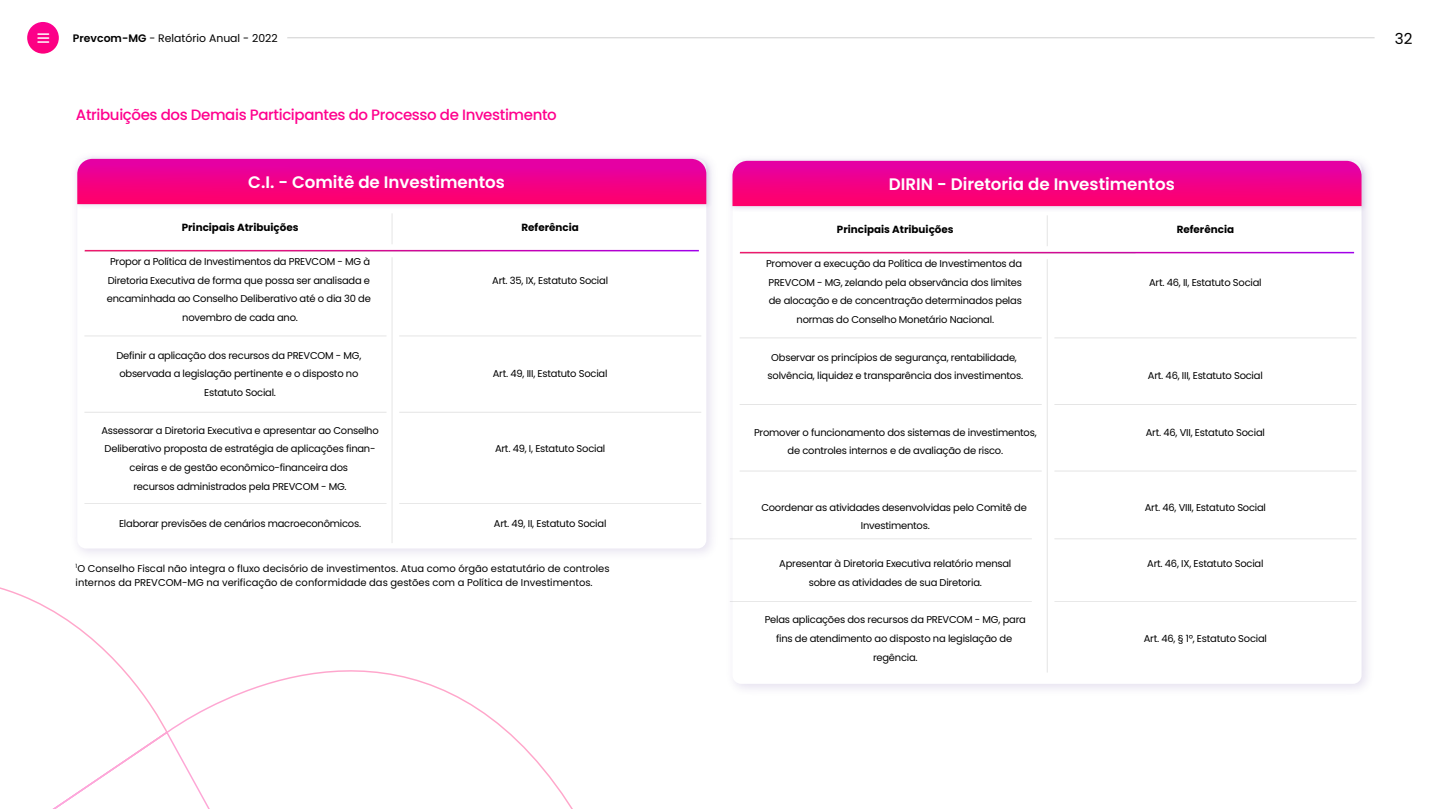
<style>
.page{position:relative;width:1440px;height:810px;background:#fff}
.page>*{position:absolute;margin:0;border:0;box-sizing:border-box;transform-origin:0 0}
.t1{font:600 16.65px "Poppins";color:#fff}
.t2{font:15.15px "Poppins";color:#000}
.t3{font:500 15px "Poppins";letter-spacing:-.025em;color:#ff008e}
.t4{font:10.88px "Poppins";color:#000}
.t5{font:700 10.35px "Poppins";color:#000}
.t6{font:9.98px/18.8px "Poppins";letter-spacing:-.02em;color:#000;text-align:center}
.t7{font:9.98px/14.2px "Poppins";color:#000}
.s1{font-weight:600}
</style>
<div class="page">
<svg style="left:51px;top:611px;width:522px;height:198px"></svg>
<img style="left:73px;top:155px;width:642px;height:58px">
<svg style="left:77px;top:159px;width:629px;height:45px;background:#f10089"></svg>
<hr style="left:392px;top:257px;width:1px;height:286px;background:#7f7f7f">
<hr style="left:392px;top:213px;width:1px;height:31px;background:#7f7f7f">
<hr style="left:84px;top:251px;width:396px;height:1px;background:#7f7f7f">
<hr style="left:84px;top:503px;width:303px;height:1px;background:#7f7f7f">
<hr style="left:84px;top:336px;width:303px;height:1px;background:#7f7f7f">
<hr style="left:84px;top:412px;width:303px;height:1px;background:#7f7f7f">
<hr style="left:399px;top:503px;width:302px;height:1px;background:#7f7f7f">
<hr style="left:399px;top:336px;width:302px;height:1px;background:#7f7f7f">
<hr style="left:399px;top:412px;width:302px;height:1px;background:#7f7f7f">
<svg style="left:732px;top:161px;width:630px;height:45px;background:#f10189"></svg>
<hr style="left:1047px;top:259px;width:1px;height:414px;background:#7f7f7f">
<hr style="left:1047px;top:215px;width:1px;height:31px;background:#7f7f7f">
<hr style="left:740px;top:253px;width:395px;height:1px;background:#7f7f7f">
<hr style="left:740px;top:471px;width:302px;height:1px;background:#7f7f7f">
<hr style="left:730px;top:539px;width:302px;height:1px;background:#7f7f7f">
<hr style="left:730px;top:601px;width:302px;height:1px;background:#7f7f7f">
<hr style="left:740px;top:338px;width:302px;height:1px;background:#7f7f7f">
<hr style="left:740px;top:404px;width:302px;height:1px;background:#7f7f7f">
<hr style="left:1054px;top:471px;width:302px;height:1px;background:#7f7f7f">
<hr style="left:1054px;top:539px;width:302px;height:1px;background:#7f7f7f">
<hr style="left:1054px;top:601px;width:302px;height:1px;background:#7f7f7f">
<hr style="left:1054px;top:338px;width:302px;height:1px;background:#7f7f7f">
<hr style="left:1054px;top:404px;width:302px;height:1px;background:#7f7f7f">
<svg style="left:27px;top:22px;width:32px;height:32px"></svg>
<svg style="left:38px;top:33px;width:11px;height:10px"></svg>
<hr style="left:287px;top:37px;width:1088px;height:1px;background:#000">
<p class="t4" style="left:73px;top:32px;width:206px"><span class="s1">Prevcom-MG</span> - Relatório Anual - 2022</p>
<h2 class="t2" style="left:1395px;top:30px;width:19px">32</h2>
<h3 class="t3" style="left:76px;top:106px;width:482px">Atribuições dos Demais Participantes do Processo de Investimento</h3>
<h1 class="t1" style="left:248px;top:172px;width:258px">C.I. - Comitê de Investimentos</h1>
<p class="t5" style="left:182px;top:222px;width:118px">Principais Atribuições</p>
<p class="t6" style="left:107px;top:252px;width:266px">Propor a Política de Investimentos da PREVCOM - MG à Diretoria Executiva de forma que possa ser analisada e encaminhada ao Conselho Deliberativo até o dia 30 de novembro de cada ano.</p>
<p class="t6" style="left:116px;top:346px;width:246px">Definir a aplicação dos recursos da PREVCOM - MG, observada a legislação pertinente e o disposto no<br>Estatuto Social.</p>
<p class="t6" style="left:101px;top:421px;width:279px">Assessorar a Diretoria Executiva e apresentar ao Conselho Deliberativo proposta de estratégia de aplicações finan&shy;ceiras e de gestão econômico-financeira dos<br>recursos administrados pela PREVCOM - MG.</p>
<p class="t6" style="left:119px;top:515px;width:244px">Elaborar previsões de cenários macroeconômicos.</p>
<p class="t5" style="left:522px;top:222px;width:59px">Referência</p>
<p class="t6" style="left:492px;top:271px;width:117px">Art. 35, IX, Estatuto Social</p>
<p class="t6" style="left:493px;top:365px;width:116px">Art. 49, III, Estatuto Social</p>
<p class="t6" style="left:495px;top:440px;width:112px">Art. 49, I, Estatuto Social</p>
<p class="t6" style="left:494px;top:515px;width:114px">Art. 49, II, Estatuto Social</p>
<p class="t7" style="left:76px;top:561px;width:535px"><sup>1</sup>O Conselho Fiscal não integra o fluxo decisório de investimentos. Atua como órgão estatutário de controles internos da PREVCOM-MG na verificação de conformidade das gestões com a Política de Investimentos.</p>
<h1 class="t1" style="left:889px;top:174px;width:287px">DIRIN - Diretoria de Investimentos</h1>
<p class="t5" style="left:837px;top:224px;width:118px">Principais Atribuições</p>
<p class="t6" style="left:766px;top:254px;width:258px">Promover a execução da Política de Investimentos da PREVCOM - MG, zelando pela observância dos limites de alocação e de concentração determinados pelas normas do Conselho Monetário Nacional.</p>
<p class="t6" style="left:768px;top:348px;width:257px">Observar os princípios de segurança, rentabilidade, solvência, liquidez e transparência dos investimentos.</p>
<p class="t5" style="left:1177px;top:224px;width:59px">Referência</p>
<p class="t6" style="left:1149px;top:273px;width:114px">Art. 46, II, Estatuto Social</p>
<p class="t6" style="left:1148px;top:367px;width:116px">Art. 46, III, Estatuto Social</p>
<p class="t6" style="left:754px;top:423px;width:284px">Promover o funcionamento dos sistemas de investimentos, de controles internos e de avaliação de risco.</p>
<p class="t6" style="left:761px;top:498px;width:267px">Coordenar as atividades desenvolvidas pelo Comitê de<br>Investimentos.</p>
<p class="t6" style="left:779px;top:554px;width:234px">Apresentar à Diretoria Executiva relatório mensal sobre as atividades de sua Diretoria.</p>
<p class="t6" style="left:765px;top:610px;width:263px">Pelas aplicações dos recursos da PREVCOM - MG, para fins de atendimento ao disposto na legislação de regência.</p>
<p class="t6" style="left:1146px;top:423px;width:121px">Art. 46, VII, Estatuto Social</p>
<p class="t6" style="left:1145px;top:498px;width:123px">Art. 46, VIII, Estatuto Social</p>
<p class="t6" style="left:1147px;top:554px;width:118px">Art. 46, IX, Estatuto Social</p>
<p class="t6" style="left:1144px;top:629px;width:125px">Art. 46, § 1º, Estatuto Social</p>
</div>
